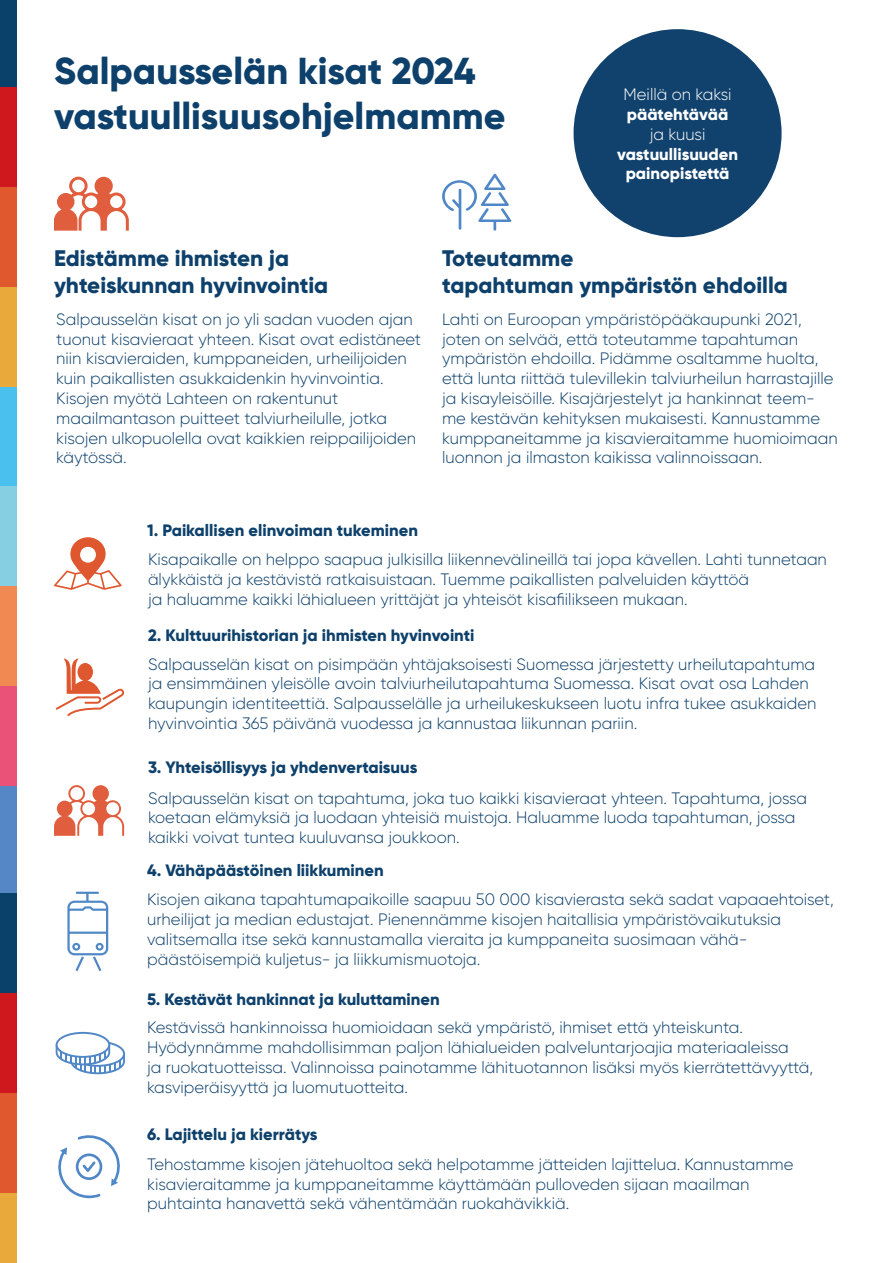
<style>
.page{position:relative;width:893px;height:1263px;background:#fff}
.page>*{position:absolute;margin:0;border:0;box-sizing:border-box;transform-origin:0 0}
.t1{font:800 37.5px/45px "Gilroy";color:#0d406b}
.t2{font:800 22.5px/27px "Gilroy";color:#0d406b}
.t3{font:300 16.5px/19.8px "Gilroy";color:#0d406b}
.t4{font:800 16.5px "Gilroy";color:#0d406b}
.t5{font:800 16.5px/19.8px "Gilroy";color:#fff;text-align:center}
.t6{font:300 16.5px "Gilroy";color:#fff}
</style>
<div class="page">
<svg style="left:54px;top:537px;width:68px;height:53px"></svg>
<svg style="left:58px;top:1135px;width:62px;height:63px"></svg>
<svg style="left:56px;top:1032px;width:69px;height:42px"></svg>
<svg style="left:54px;top:176px;width:75px;height:55px"></svg>
<svg style="left:442px;top:174px;width:69px;height:57px"></svg>
<svg style="left:56px;top:658px;width:68px;height:58px"></svg>
<svg style="left:54px;top:785px;width:70px;height:51px"></svg>
<svg style="left:67px;top:892px;width:41px;height:79px"></svg>
<div style="left:574px;top:29px;width:208px;height:208px;background:#11426d;border-radius:50%"></div>
<div style="left:0;top:0;width:17px;height:94px;background:#09416b"></div>
<div style="left:0;top:87px;width:17px;height:107px;background:#cf181e"></div>
<div style="left:0;top:187px;width:17px;height:107px;background:#e0582e"></div>
<div style="left:0;top:287px;width:17px;height:107px;background:#eaaa3b"></div>
<div style="left:0;top:387px;width:17px;height:107px;background:#49c0ed"></div>
<div style="left:0;top:486px;width:17px;height:107px;background:#86cee2"></div>
<div style="left:0;top:586px;width:17px;height:107px;background:#f18952"></div>
<div style="left:0;top:686px;width:17px;height:107px;background:#ea5278"></div>
<div style="left:0;top:786px;width:17px;height:107px;background:#5587c6"></div>
<div style="left:0;top:893px;width:17px;height:107px;background:#09416b"></div>
<div style="left:0;top:993px;width:17px;height:107px;background:#cf181e"></div>
<div style="left:0;top:1093px;width:17px;height:107px;background:#e0582e"></div>
<div style="left:0;top:1192px;width:17px;height:71px;background:#eaaa3b"></div>
<h1 class="t1" style="left:54px;top:48px;width:453px">Salpausselän kisat 2024 vastuullisuusohjelmamme</h1>
<p class="t6" style="left:624px;top:84px;width:109px">Meillä on kaksi</p>
<p class="t5" style="left:627px;top:104px;width:103px">päätehtävää</p>
<p class="t6" style="left:650px;top:124px;width:57px">ja kuusi</p>
<p class="t5" style="left:617px;top:144px;width:122px">vastuullisuuden painopistettä</p>
<h2 class="t2" style="left:54px;top:244px;width:276px">Edistämme ihmisten ja yhteiskunnan hyvinvointia</h2>
<p class="t3" style="left:56px;top:309px;width:366px">Salpausselän kisat on jo yli sadan vuoden ajan tuonut kisavieraat yhteen. Kisat ovat edistäneet niin kisavieraiden, kumppaneiden, urheilijoiden kuin paikallisten asukkaidenkin hyvinvointia.<br>Kisojen myötä Lahteen on rakentunut maailmantason puitteet talviurheilulle, jotka kisojen ulkopuolella ovat kaikkien reippailijoiden käytössä.</p>
<h2 class="t2" style="left:442px;top:244px;width:347px">Toteutamme<br>tapahtuman ympäristön ehdoilla</h2>
<p class="t3" style="left:442px;top:309px;width:397px">Lahti on Euroopan ympäristöpääkaupunki 2021, joten on selvää, että toteutamme tapahtuman ympäristön ehdoilla. Pidämme osaltamme huolta, että lunta riittää tulevillekin talviurheilun harrastajille ja kisayleisöille. Kisajärjestelyt ja hankinnat teem&shy;me kestävän kehityksen mukaisesti. Kannustamme kumppaneitamme ja kisavieraitamme huomioimaan luonnon ja ilmaston kaikissa valinnoissaan.</p>
<p class="t4" style="left:147px;top:520px;width:272px">1. Paikallisen elinvoiman tukeminen</p>
<p class="t3" style="left:148px;top:549px;width:680px">Kisapaikalle on helppo saapua julkisilla liikennevälineillä tai jopa kävellen. Lahti tunnetaan älykkäistä ja kestävistä ratkaisuistaan. Tuemme paikallisten palveluiden käyttöä<br>ja haluamme kaikki lähialueen yrittäjät ja yhteisöt kisafiilikseen mukaan.</p>
<p class="t4" style="left:148px;top:625px;width:328px">2. Kulttuurihistorian ja ihmisten hyvinvointi</p>
<p class="t3" style="left:148px;top:654px;width:670px">Salpausselän kisat on pisimpään yhtäjaksoisesti Suomessa järjestetty urheilutapahtuma ja ensimmäinen yleisölle avoin talviurheilutapahtuma Suomessa. Kisat ovat osa Lahden kaupungin identiteettiä. Salpausselälle ja urheilukeskukseen luotu infra tukee asukkaiden hyvinvointia 365 päivänä vuodessa ja kannustaa liikunnan pariin.</p>
<p class="t4" style="left:148px;top:756px;width:271px">3. Yhteisöllisyys ja yhdenvertaisuus</p>
<p class="t3" style="left:148px;top:788px;width:661px">Salpausselän kisat on tapahtuma, joka tuo kaikki kisavieraat yhteen. Tapahtuma, jossa koetaan elämyksiä ja luodaan yhteisiä muistoja. Haluamme luoda tapahtuman, jossa kaikki voivat tuntea kuuluvansa joukkoon.</p>
<p class="t4" style="left:147px;top:860px;width:238px">4. Vähäpäästöinen liikkuminen</p>
<p class="t3" style="left:147px;top:889px;width:688px">Kisojen aikana tapahtumapaikoille saapuu 50 000 kisavierasta sekä sadat vapaaehtoiset, urheilijat ja median edustajat. Pienennämme kisojen haitallisia ympäristövaikutuksia valitsemalla itse sekä kannustamalla vieraita ja kumppaneita suosimaan vähä&shy;päästöisempiä kuljetus- ja liikkumismuotoja.</p>
<p class="t4" style="left:147px;top:988px;width:294px">5. Kestävät hankinnat ja kuluttaminen</p>
<p class="t3" style="left:147px;top:1018px;width:668px">Kestävissä hankinnoissa huomioidaan sekä ympäristö, ihmiset että yhteiskunta.<br>Hyödynnämme mahdollisimman paljon lähialueiden palveluntarjoajia materiaaleissa<br>ja ruokatuotteissa. Valinnoissa painotamme lähituotannon lisäksi myös kierrätettävyyttä, kasviperäisyyttä ja luomutuotteita.</p>
<p class="t4" style="left:147px;top:1123px;width:172px">6. Lajittelu ja kierrätys</p>
<p class="t3" style="left:147px;top:1154px;width:648px">Tehostamme kisojen jätehuoltoa sekä helpotamme jätteiden lajittelua. Kannustamme kisavieraitamme ja kumppaneitamme käyttämään pulloveden sijaan maailman puhtainta hanavettä sekä vähentämään ruokahävikkiä.</p>
</div>
